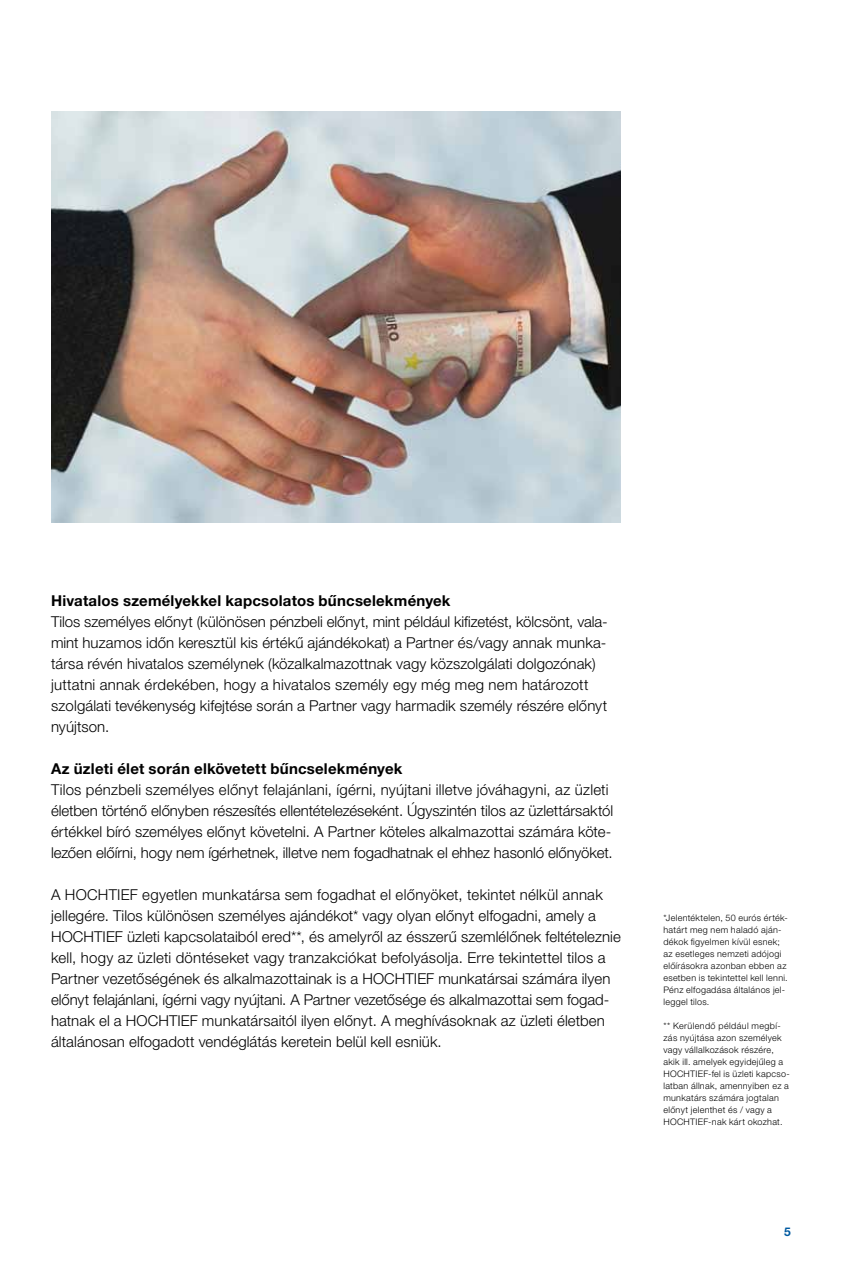
<style>
.page{position:relative;width:842px;height:1263px;background:#fff}
.page>*{position:absolute;margin:0;border:0;box-sizing:border-box;transform-origin:0 0}
.t1{font:300 15px/21px "Helvetica Neue LT Pro";letter-spacing:.005em;color:#000}
.t2{font:700 15px "Helvetica Neue LT Pro";letter-spacing:.015em;color:#000}
.t3{font:700 12px "Helvetica Neue LT Pro";color:#005aa1}
.t4{font:300 9px/12px "Helvetica Neue LT Pro";letter-spacing:.035em;color:#000}
</style>
<div class="page">
<img style="left:51px;top:112px;width:570px;height:410px">
<p class="t2" style="left:51px;top:591px;width:401px">Hivatalos személyekkel kapcsolatos bűncselekmények</p>
<p class="t1" style="left:51px;top:611px;width:558px">Tilos személyes előnyt (különösen pénzbeli előnyt, mint például kifizetést, kölcsönt, vala&shy;mint huzamos időn keresztül kis értékű ajándékokat) a Partner és/vagy annak munka&shy;társa révén hivatalos személynek (közalkalmazottnak vagy közszolgálati dolgozónak) juttatni annak érdekében, hogy a hivatalos személy egy még meg nem határozott szolgálati tevékenység kifejtése során a Partner vagy harmadik személy részére előnyt nyújtson.</p>
<p class="t2" style="left:51px;top:759px;width:353px">Az üzleti élet során elkövetett bűncselekmények</p>
<p class="t1" style="left:51px;top:779px;width:564px">Tilos pénzbeli személyes előnyt felajánlani, ígérni, nyújtani illetve jóváhagyni, az üzleti életben történő előnyben részesítés ellentételezéseként. Úgyszintén tilos az üzlettársaktól értékkel bíró személyes előnyt követelni. A Partner köteles alkalmazottai számára köte&shy;lezően előírni, hogy nem ígérhetnek, illetve nem fogadhatnak el ehhez hasonló előnyöket.</p>
<p class="t1" style="left:51px;top:884px;width:571px">A HOCHTIEF egyetlen munkatársa sem fogadhat el előnyöket, tekintet nélkül annak jellegére. Tilos különösen személyes ajándékot* vagy olyan előnyt elfogadni, amely a HOCHTIEF üzleti kapcsolataiból ered**, és amelyről az ésszerű szemlélőnek feltételeznie kell, hogy az üzleti döntéseket vagy tranzakciókat befolyásolja. Erre tekintettel tilos a Partner vezetőségének és alkalmazottainak is a HOCHTIEF munkatársai számára ilyen előnyt felajánlani, ígérni vagy nyújtani. A Partner vezetősége és alkalmazottai sem fogad&shy;hatnak el a HOCHTIEF munkatársaitól ilyen előnyt. A meghívásoknak az üzleti életben általánosan elfogadott vendéglátás keretein belül kell esniük.</p>
<p class="t4" style="left:663px;top:912px;width:126px">*Jelentéktelen, 50 eurós érték&shy;határt meg nem haladó aján&shy;dékok figyelmen kívül esnek; az esetleges nemzeti adójogi előírásokra azonban ebben az esetben is tekintettel kell lenni.<br>Pénz elfogadása általános jel&shy;leggel tilos.</p>
<p class="t4" style="left:663px;top:1020px;width:128px">** Kerülendő például megbí&shy;zás nyújtása azon személyek vagy vállalkozások részére, akik ill. amelyek egyidejűleg a<br>HOCHTIEF-fel is üzleti kapcso&shy;latban állnak, amennyiben ez a munkatárs számára jogtalan előnyt jelenthet és / vagy a<br>HOCHTIEF-nak kárt okozhat.</p>
<p class="t3" style="left:784px;top:1224px;width:8px">5</p>
</div>
